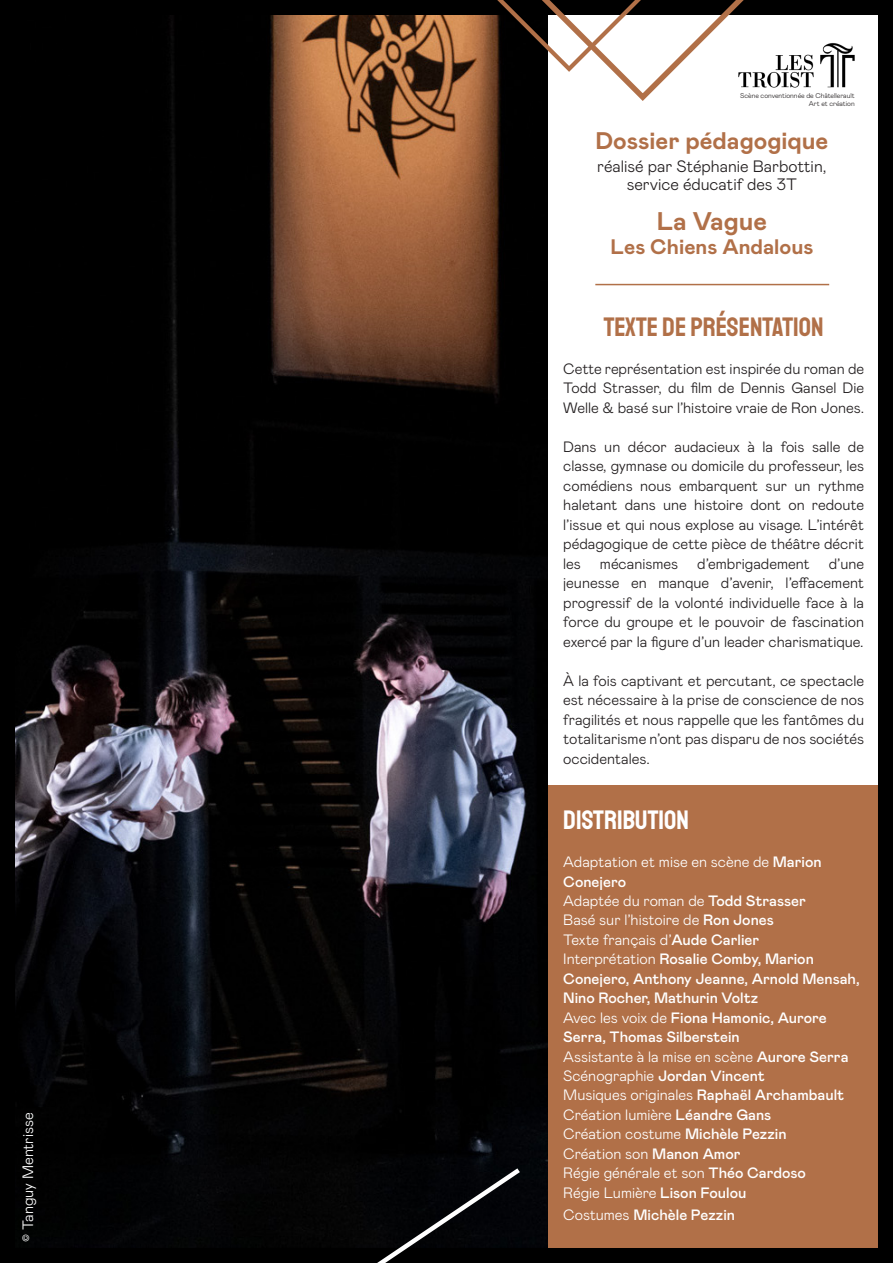
<style>
.page{position:relative;width:893px;height:1263px;background:#fff}
.page>*{position:absolute;margin:0;border:0;box-sizing:border-box;transform-origin:0 0}
.t1{font:27px "Staatliches";color:#b17048}
.t2{font:27px "Staatliches";color:#fff}
.t3{font:700 25.5px "Mabry Pro";color:#b17048}
.t4{font:700 24px "Mabry Pro";color:#b17048}
.t5{font:700 21px "Mabry Pro";color:#b17048}
.t6{font:300 16.5px/18px "Mabry Pro";color:#231f20;text-align:center}
.t7{font:300 15px/19.5px "Mabry Pro";color:#231f20;text-align:justify}
.t8{font:300 15px/19.5px "Mabry Pro";color:#fff}
.t9{font:500 15px/19.5px "Mabry Pro";color:#fff}
.t10{font:300 6.9px "Mabry Pro";color:#231f20}
.s1{font-weight:500}
.s2{font-weight:300}
</style>
<div class="page">
<div style="left:547px;top:785px;width:333px;height:466px;background:#b17048"></div>
<img style="left:16px;top:16px;width:531px;height:1231px">
<img style="left:799px;top:43px;width:56px;height:45px">
<div style="left:0;top:0;width:893px;height:1263px;border:15px solid #000"></div>
<hr style="left:595px;top:284px;width:234px;height:1px;background:#b17048">
<svg style="left:478px;top:0;width:321px;height:105px"></svg>
<div style="left:237px;top:1164px;width:288px;height:99px;background:#030405"></div>
<p class="t8" style="left:17px;top:1242px;width:131px;rotate:-90deg">© Tanguy Mentrisse</p>
<p class="t10" style="left:740px;top:91px;width:116px">Scène conventionnée de Châtellerault</p>
<p class="t10" style="left:809px;top:98px;width:47px">Art et création</p>
<p class="t4" style="left:595px;top:124px;width:234px">Dossier pédagogique</p>
<p class="t6" style="left:597px;top:156px;width:231px">réalisé par Stéphanie Barbottin, service éducatif des 3T</p>
<p class="t3" style="left:657px;top:203px;width:112px">La Vague</p>
<p class="t5" style="left:610px;top:232px;width:204px">Les Chiens Andalous</p>
<p class="t1" style="left:604px;top:309px;width:221px">TEXTE DE PRÉSENTATION</p>
<p class="t7" style="left:563px;top:358px;width:302px">Cette représentation est inspirée du roman de Todd Strasser, du film de Dennis Gansel Die Welle &amp; basé sur l’histoire vraie de Ron Jones.</p>
<p class="t7" style="left:563px;top:436px;width:302px">Dans un décor audacieux à la fois salle de classe, gymnase ou domicile du professeur, les comédiens nous embarquent sur un rythme haletant dans une histoire dont on redoute l’issue et qui nous explose au visage. L’intérêt pédagogique de cette pièce de théâtre décrit les</p>
<p class="t7" style="left:563px;top:553px;width:302px;text-indent:265px">d’une jeunesse en manque d’avenir, l’effacement progressif de la volonté individuelle face à la force du groupe et le pouvoir de fascination exercé par la figure d’un leader charismatique.</p>
<p class="t7" style="left:563px;top:670px;width:302px">À la fois captivant et percutant, ce spectacle est nécessaire à la prise de conscience de nos fragilités et nous rappelle que les fantômes du totalitarisme n’ont pas disparu de nos sociétés occidentales.</p>
<p class="t7" style="left:600px;top:553px;width:80px">mécanismes</p>
<p class="t7" style="left:697px;top:553px;width:114px">d’embrigadement</p>
<p class="t2" style="left:563px;top:802px;width:127px">DISTRIBUTION</p>
<p class="t8" style="left:563px;top:851px;width:260px">Adaptation et mise en scène de <span class="s1">Marion<br>Conejero</span></p>
<p class="t8" style="left:563px;top:890px;width:244px">Adaptée du roman de <span class="s1">Todd Strasser</span></p>
<p class="t8" style="left:563px;top:910px;width:212px">Basé sur l’histoire de <span class="s1">Ron Jones</span></p>
<p class="t8" style="left:563px;top:929px;width:198px">Texte français d’<span class="s1">Aude Carlier</span></p>
<p class="t9" style="left:563px;top:949px;width:298px"><span class="s2">Interprétation</span> Rosalie Comby, Marion Conejero, Anthony Jeanne, Arnold Mensah, Nino Rocher, Mathurin Voltz<br><span class="s2">Avec les voix de</span> Fiona Hamonic, Aurore Serra, Thomas Silberstein</p>
<p class="t8" style="left:563px;top:1046px;width:287px">Assistante à la mise en scène <span class="s1">Aurore Serra</span></p>
<p class="t9" style="left:563px;top:1065px;width:203px"><span class="s2">Scénographie</span> Jordan Vincent</p>
<p class="t8" style="left:563px;top:1084px;width:282px">Musiques originales <span class="s1">Raphaël Archambault</span></p>
<p class="t8" style="left:563px;top:1104px;width:210px">Création lumière <span class="s1">Léandre Gans</span></p>
<p class="t8" style="left:563px;top:1123px;width:225px">Création costume <span class="s1">Michèle Pezzin</span></p>
<p class="t8" style="left:563px;top:1143px;width:179px">Création son <span class="s1">Manon Amor</span></p>
<p class="t8" style="left:563px;top:1162px;width:244px">Régie générale et son <span class="s1">Théo Cardoso</span></p>
<p class="t8" style="left:563px;top:1182px;width:185px">Régie Lumière <span class="s1">Lison Foulou</span></p>
<p class="t9" style="left:563px;top:1204px;width:173px"><span class="s2">Costumes</span> Michèle Pezzin</p>
</div>
